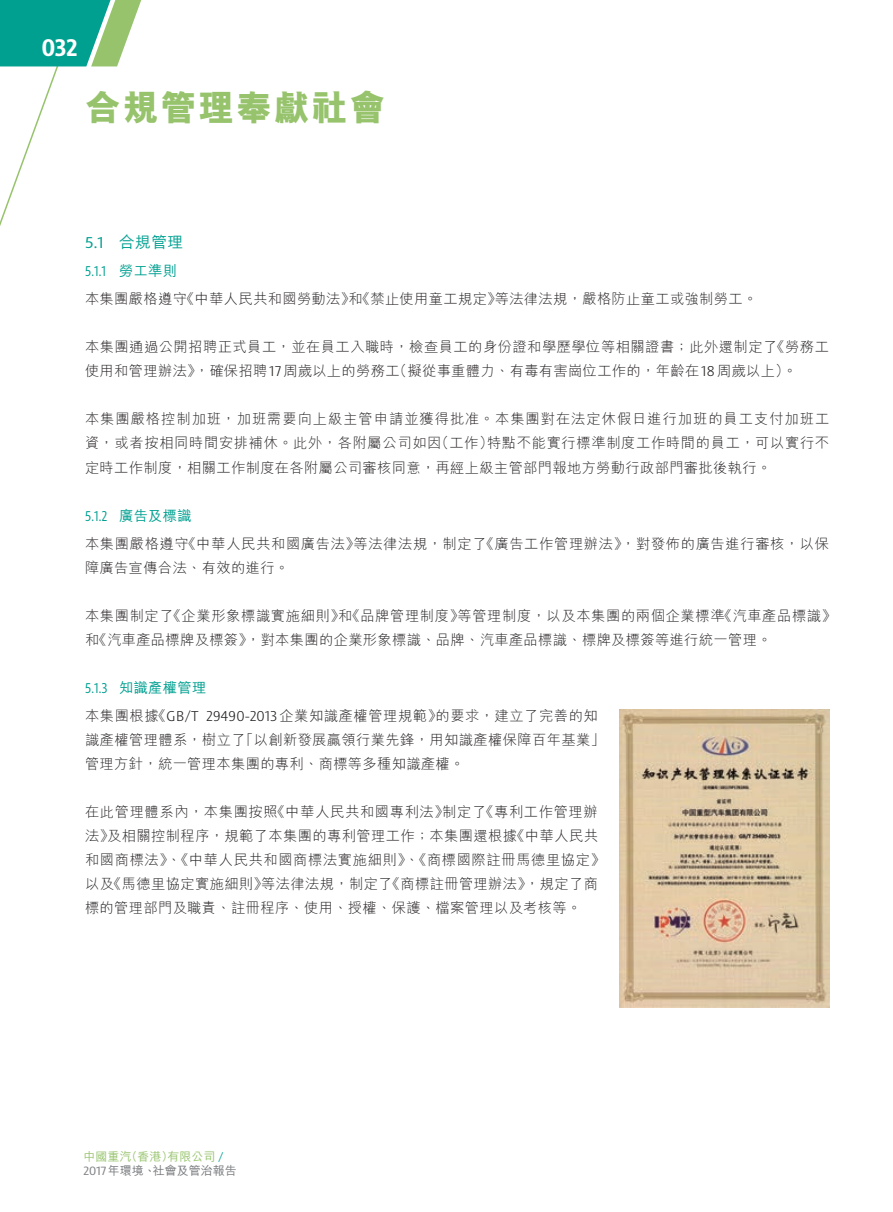
<style>
.page{position:relative;width:893px;height:1212px;background:#fff}
.page>*{position:absolute;margin:0;border:0;box-sizing:border-box;transform-origin:0 0}
.主標題{font:800 36px "M Hei HK";letter-spacing:.05em;color:#96c36c}
.t1{font:700 24px "Sinova Pro";color:#fff;scale:.9 1}
._4__副標題{font:500 15.75px "M Hei HK";color:#00a091}
._1__內文{font:300 14.25px/24px "M Hei HK";letter-spacing:.03em;color:#231f20}
._5__副副標題{font:14.25px "Sinova Pro";color:#00a091;scale:.8 1}
._5__副副標題-2{font:500 14.25px "M Hei HK";letter-spacing:.025em;color:#00a091}
.t2{font:500 12px/14.4px "M Hei HK";color:#96c36c}
.s1{font-family:"Sinova Pro";font-weight:400}
.s2{font-family:"M Hei HK";font-weight:500}
.s3{font-family:"Sinova Pro"}
.s4{font-family:"M Hei HKS"}
.s5{font-family:"Sinova Pro";font-weight:400;color:#00a091}
.s6{font-family:"Sinova Pro";font-weight:400;color:#808285}
.s7{color:#76787b}
.s8{font-family:"M Hei HKS";color:#76787b}
</style>
<div class="page">
<svg style="left:0;top:0;width:142px;height:226px"></svg>
<img style="left:619px;top:709px;width:210px;height:298px">
<h2 class="t1" style="left:42px;top:33px;width:41px">032</h2>
<p class="主標題" style="left:85px;top:90px;width:302px">合規管理奉獻社會</p>
<p class="_4__副標題" style="left:85px;top:231px;width:100px"><span class="s1">5.1</span> 合規管理</p>
<p class="_5__副副標題" style="left:85px;top:263px;width:117px">5.1.1 <span class="s2">勞工準則</span></p>
<p class="_1__內文" style="left:85px;top:287px;width:674px">本集團嚴格遵守《中華人民共和國勞動法》和《禁止使用童工規定》等法律法規，嚴格防止童工或強制勞工。</p>
<p class="_1__內文" style="left:85px;top:335px;width:745px">本集團通過公開招聘正式員工，並在員工入職時，檢查員工的身份證和學歷學位等相關證書；此外還制定了《勞務工使用和管理辦法》，確保招聘<span class="s3">17</span>周歲以上的勞務工（擬從事重體力、有毒有害崗位工作的，年齡在<span class="s3">18</span>周歲以上）。</p>
<p class="_1__內文" style="left:85px;top:407px;width:746px;text-align:justify">本集團嚴格控制加班，加班需要向上級主管申請並獲得批准。本集團對在法定休假日進行加班的員工支付加班工資，或者按相同時間安排補休。此外，各附屬公司如因（工作）特點不能實行標準制度工作時間的員工，可以實行不定時工作制度，相關工作制度在各附屬公司審核同意，再經上級主管部門報地方勞動行政部門審批後執行。</p>
<p class="_5__副副標題" style="left:85px;top:507px;width:135px">5.1.2 <span class="s2">廣告及標識</span></p>
<p class="_1__內文" style="left:85px;top:531px;width:745px">本集團嚴格遵守《中華人民共和國廣告法》等法律法規，制定了《廣告工作管理辦法》，對發佈的廣告進行審核，以保障廣告宣傳合法、有效的進行。</p>
<p class="_1__內文" style="left:85px;top:603px;width:752px">本集團制定了《企業形象標識實施細則》和《品牌管理制度》等管理制度，以及本集團的兩個企業標準《汽車產品標識》和《汽車產品標牌及標簽》，對本集團的企業形象標識、品牌、汽車產品標識、標牌及標簽等進行統一管理。</p>
<p class="_5__副副標題-2" style="left:85px;top:677px;width:123px"><span class="s1">5.1.3</span> 知識產權管理</p>
<p class="_1__內文" style="left:85px;top:703px;width:521px">本集團根據《<span class="s3">GB/T 29490-2013</span>企業知識產權管理規範》的要求，建立了完善的知識產權管理體系，樹立了「以創新發展贏領行業先鋒，用知識產權保障百年基業」管理方針，統一管理本集團的專利、商標等多種知識產權。</p>
<p class="_1__內文" style="left:85px;top:799px;width:521px">在此管理體系內，本集團按照《中華人民共和國專利法》制定了《專利工作管理辦法》及相關控制程序，規範了本集團的專利管理工作；本集團還根據《中華人民共和國商標法》、《中華人民共和國商標法實施細則》、《商標國際註冊馬德里協定》以及《馬德里協定實施細則》等法律法規，制定了《商標註冊管理辦法》，規定了商標的管理部門及職責、註冊程序、使用、授權、保護、檔案管理以及考核等。</p>
<p class="t2" style="left:84px;top:1148px;width:155px">中國重汽<span class="s4">（</span>香港<span class="s4">）</span>有限公司 <span class="s5">/<br></span><span class="s6">2017</span><span class="s7">年環境</span><span class="s8">、</span><span class="s7">社會及管治報告</span></p>
</div>
